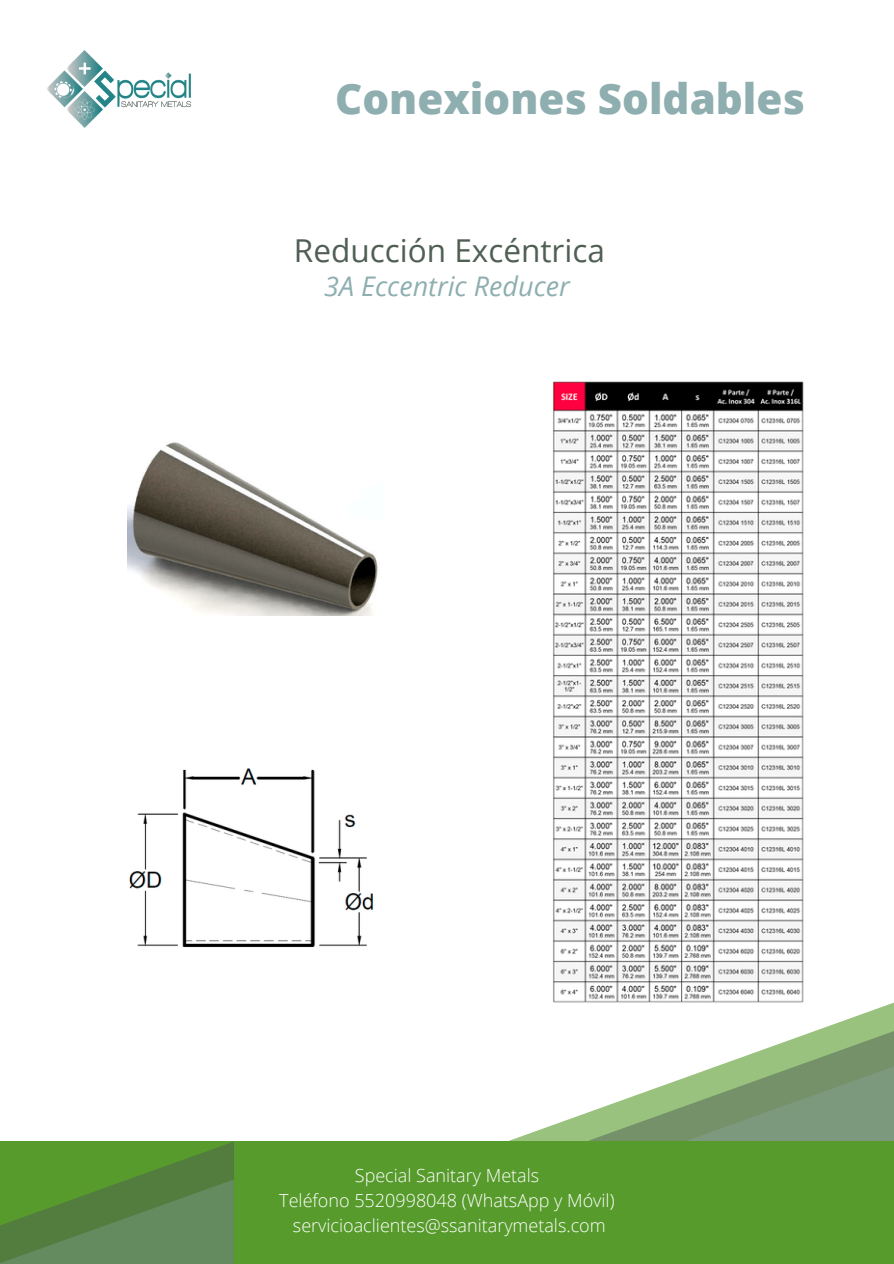
<style>
.page{position:relative;width:894px;height:1264px;background:#fff}
.page>*{position:absolute;margin:0;border:0;box-sizing:border-box;transform-origin:0 0}
.t1{font:800 42px "Open Sans";color:#8eaeb0}
.t2{font:31.5px "Open Sans";color:#4f5f54}
.t3{font:italic 27px "Open Sans";color:#8eaeb0}
.t4{font:300 18px "Open Sans";color:#fff}
</style>
<div class="page">
<svg style="left:509px;top:1003px;width:384px;height:138px"></svg>
<svg style="left:588px;top:1027px;width:305px;height:114px"></svg>
<svg style="left:589px;top:1065px;width:304px;height:76px;background:#91ac88"></svg>
<div style="left:0;top:1141px;width:893px;height:122px;background:#579b2c"></div>
<img style="left:47px;top:51px;width:144px;height:76px">
<svg style="left:0;top:1141px;width:234px;height:122px"></svg>
<img style="left:548px;top:381px;width:264px;height:632px">
<img style="left:128px;top:442px;width:250px;height:173px">
<img style="left:129px;top:768px;width:244px;height:180px">
<p class="t1" style="left:335px;top:69px;width:471px">Conexiones Soldables</p>
<p class="t2" style="left:294px;top:228px;width:312px">Reducción Excéntrica</p>
<p class="t3" style="left:324px;top:267px;width:247px">3A Eccentric Reducer</p>
<p class="t4" style="left:355px;top:1163px;width:186px">Special Sanitary Metals</p>
<p class="t4" style="left:279px;top:1187px;width:336px">Teléfono 5520998048 (WhatsApp y Móvil)</p>
<p class="t4" style="left:293px;top:1212px;width:314px">servicioaclientes@ssanitarymetals.com</p>
</div>
